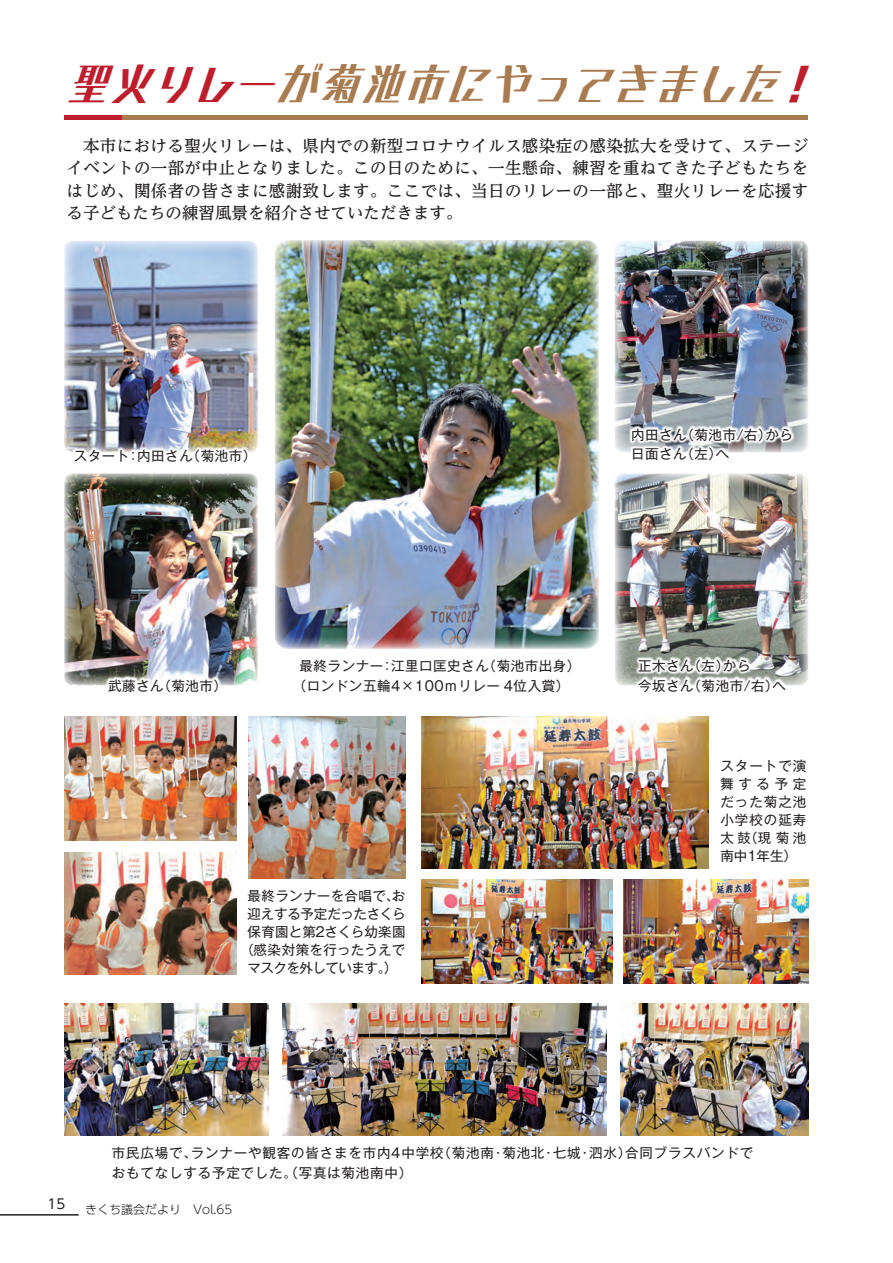
<style>
.page{position:relative;width:893px;height:1263px;background:#fff}
.page>*{position:absolute;margin:0;border:0;box-sizing:border-box;transform-origin:0 0}
.t1{font:italic 45px "Comet Std B";color:#a97b50}
.t2{font:italic 45px "Comet Std B";color:#be1d2c}
.t3{font:500 16.5px/22.5px "UD Reimin Pro";color:#231f20;text-align:justify}
.t4{font:13.5px/18px "Gothic MB101 Pr 5";letter-spacing:.04em;color:#231f20}
.t5{font:13.5px/19.5px "Gothic MB101 Pr 5";letter-spacing:.06em;color:#231f20}
.t6{font:13.5px/18px "Gothic MB101 Pr 5";letter-spacing:.005em;color:#231f20;text-align:center}
.t7{font:13.5px "UD Shin Go Pro";color:#231f20}
.t8{font:300 12px "UD Shin Go Pro";color:#231f20}
.s1{color:#be1d2c}
</style>
<div class="page">
<img style="left:64px;top:241px;width:194px;height:150px">
<img style="left:615px;top:241px;width:193px;height:128px">
<img style="left:64px;top:521px;width:194px;height:99px">
<img style="left:615px;top:519px;width:193px;height:82px">
<img style="left:614px;top:369px;width:195px;height:150px">
<img style="left:64px;top:391px;width:194px;height:130px">
<img style="left:580px;top:601px;width:229px;height:116px">
<img style="left:64px;top:620px;width:213px;height:97px">
<hr style="left:64px;top:116px;width:59px;height:4px;background:#be1d2c">
<hr style="left:123px;top:116px;width:685px;height:4px;background:#a97b50">
<img style="left:282px;top:1004px;width:325px;height:131px">
<img style="left:620px;top:1004px;width:188px;height:132px">
<img style="left:64px;top:1003px;width:205px;height:133px">
<img style="left:275px;top:240px;width:324px;height:409px">
<img style="left:64px;top:717px;width:173px;height:124px">
<img style="left:64px;top:852px;width:173px;height:122px">
<img style="left:248px;top:717px;width:157px;height:161px">
<img style="left:422px;top:717px;width:287px;height:151px">
<img style="left:422px;top:880px;width:190px;height:104px">
<img style="left:624px;top:880px;width:184px;height:104px">
<hr style="left:0;top:1214px;width:79px;height:1px;background:#231f20">
<h1 class="t1" style="left:66px;top:48px;width:729px"><span class="s1">聖火リレー</span>が菊池市にやってきました</h1>
<h1 class="t2" style="left:773px;top:48px;width:60px">!</h1>
<p class="t3" style="left:67px;top:134px;width:743px;text-indent:16px">本市における聖火リレーは、県内での新型コロナウイルス感染症の感染拡大を受けて、ステージイベントの一部が中止となりました。この日のために、一生懸命、練習を重ねてきた子どもたちをはじめ、関係者の皆さまに感謝致します。ここでは、当日のリレーの一部と、聖火リレーを応援する子どもたちの練習風景を紹介させていただきます。</p>
<p class="t4" style="left:187px;top:446px;width:71px">（菊池市）</p>
<p class="t4" style="left:137px;top:446px;width:57px">内田さん</p>
<p class="t4" style="left:74px;top:446px;width:57px">スタート</p>
<p class="t4" style="left:127px;top:446px;width:15px">：</p>
<p class="t4" style="left:681px;top:424px;width:92px">（菊池市右/ ）</p>
<p class="t4" style="left:681px;top:424px;width:50px;line-height:19.5px;text-indent:-49px">内田さん<br>（左へ）</p>
<p class="t4" style="left:765px;top:424px;width:29px">から</p>
<p class="t4" style="left:631px;top:444px;width:57px">日面さん</p>
<p class="t4" style="left:157px;top:675px;width:71px">（菊池市）</p>
<p class="t4" style="left:108px;top:675px;width:57px">武藤さん</p>
<p class="t4" style="left:483px;top:656px;width:99px">（菊池市出身(</p>
<p class="t4" style="left:293px;top:655px;width:278px;line-height:19.5px;text-indent:7px">最終ランナー<br>（ロンドン五輪4×100ｍリレー 4位入賞(</p>
<p class="t4" style="left:391px;top:656px;width:99px">江里口匡史さん</p>
<p class="t4" style="left:380px;top:656px;width:15px">：</p>
<p class="t6" style="left:240px;top:886px;width:167px">最終ランナーを合唱でお、迎えする予定だったさくら保育園と第2さくら幼楽園（感染対策を行ったうえでマスクを外しています (。</p>
<p class="t4" style="left:688px;top:656px;width:43px">（左）</p>
<p class="t4" style="left:688px;top:655px;width:100px;line-height:19.5px;text-indent:-49px">正木さん<br>（菊池市右/ へ）</p>
<p class="t4" style="left:723px;top:656px;width:29px">から</p>
<p class="t4" style="left:638px;top:675px;width:57px">今坂さん</p>
<p class="t4" style="left:720px;top:756px;width:88px;text-align:justify">スタートで演舞する予定だった菊之池小学校の延寿太 （鼓現菊池南中1年生(</p>
<p class="t5" style="left:625px;top:1142px;width:129px">合同ブラスバンドで</p>
<p class="t5" style="left:438px;top:1142px;width:195px">（菊池南･菊池北･七城･泗水）</p>
<p class="t5" style="left:191px;top:1142px;width:254px">ランナーや観客の皆さまを市内4中学校</p>
<p class="t5" style="left:112px;top:1142px;width:302px">市民広場で、<br>おもてなしする予定でした。（写真は菊池南中(</p>
<p class="t7" style="left:47px;top:1193px;width:19px">15</p>
<p class="t8" style="left:85px;top:1200px;width:149px">きくち議会だより　Vol.65</p>
</div>
